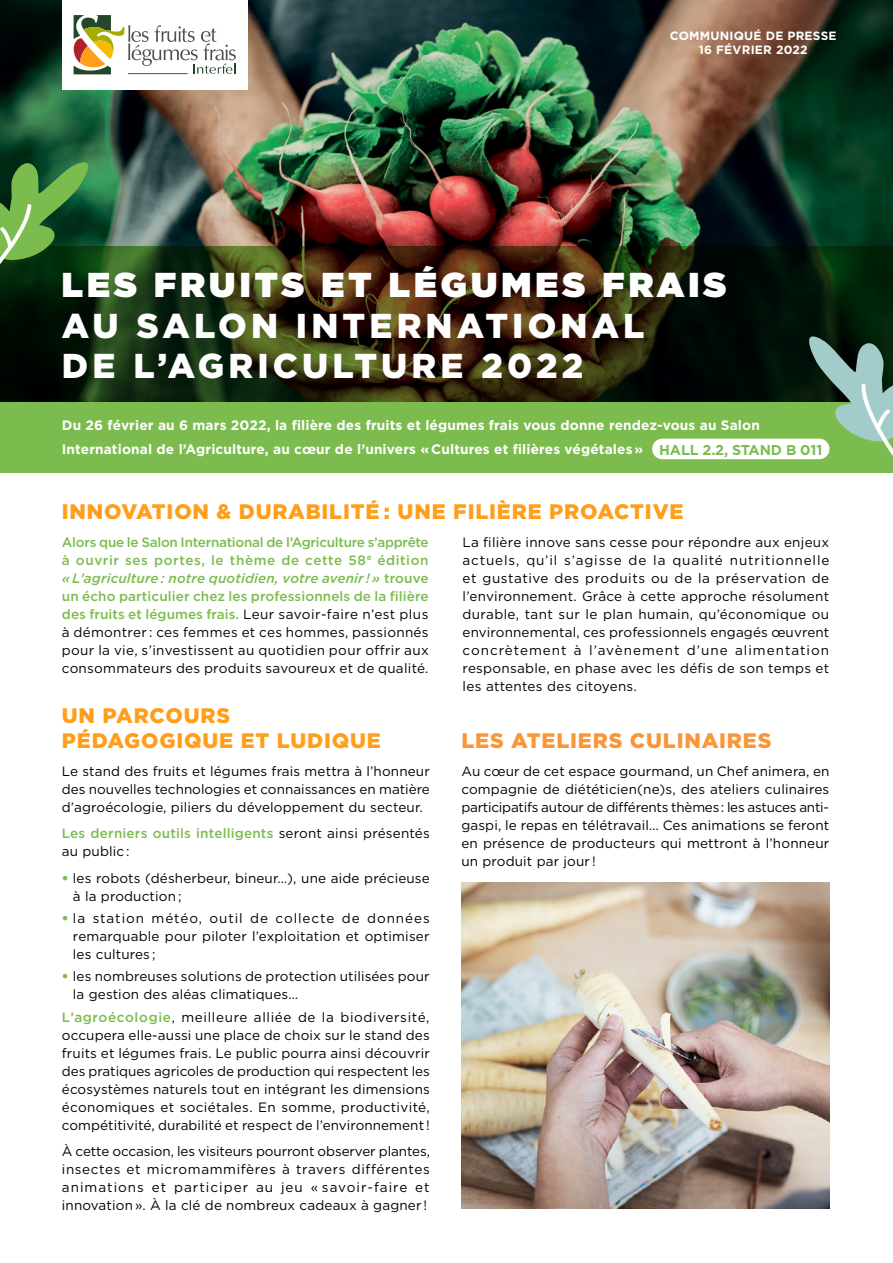
<style>
.page{position:relative;width:893px;height:1263px;background:#fff}
.page>*{position:absolute;margin:0;border:0;box-sizing:border-box;transform-origin:0 0}
.t1{font:900 34.5px/40.5px "Gotham";letter-spacing:.12em;color:#fff}
.t2{font:900 34.5px "Gotham";letter-spacing:.12em;color:#fff}
.t3{font:900 21px/25.5px "Gotham";letter-spacing:.04em;color:#ff9e1a}
.t4{font:900 21px "Gotham";letter-spacing:.04em;color:#fa9636}
.t5{font:700 14.25px "Gotham";letter-spacing:-.01em;color:#7cbc4e}
.t6{font:700 13.65px/24px "Gotham";letter-spacing:.01em;color:#fff}
.t7{font:13.5px/18px "Gotham";letter-spacing:.01em;color:#000;text-align:justify}
.t8{font:500 13.5px/18px "Gotham";letter-spacing:.01em;color:#7cbc4e;text-align:justify}
.t9{font:700 12px/14.4px "Gotham";letter-spacing:.02em;color:#fff;text-align:center}
.s1{font-style:italic}
.s2{font-weight:400;color:#000}
.s3{font-family:"Helvetica LT Std";font-weight:900;color:#7cbc4e}
.s4{font-weight:500;color:#7cbc4e}
</style>
<div class="page">
<img style="left:0;top:0;width:893px;height:246px">
<svg style="left:0;top:246px;width:893px;height:156px;background:#20230d"></svg>
<div style="left:0;top:402px;width:893px;height:70px;background:#7cbc4e"></div>
<div style="left:62px;top:0;width:185px;height:89px;background:#fff"></div>
<svg style="left:74px;top:15px;width:162px;height:59px"></svg>
<img style="left:461px;top:883px;width:368px;height:326px">
<div style="left:652px;top:439px;width:177px;height:20px;background:#fff;border-radius:10px"></div>
<svg style="left:801px;top:332px;width:92px;height:141px"></svg>
<svg style="left:0;top:157px;width:97px;height:131px;background:#366e33"></svg>
<p class="t9" style="left:670px;top:28px;width:168px">COMMUNIQUÉ DE PRESSE<br>16 FÉVRIER 2022</p>
<h1 class="t2" style="left:62px;top:260px;width:666px">LES FRUITS ET LÉGUMES FRAIS</h1>
<h1 class="t1" style="left:62px;top:305px;width:584px">AU SALON INTERNATIONAL<br>DE L’AGRICULTURE 2022</h1>
<p class="t6" style="left:62px;top:413px;width:699px">Du 26 février au 6 mars 2022, la filière des fruits et légumes frais vous donne rendez-vous au Salon<br>International de l’Agriculture, au cœur de l’univers « Cultures et filières végétales »</p>
<p class="t5" style="left:659px;top:440px;width:165px">HALL 2.2, STAND B 011</p>
<h2 class="t3" style="left:62px;top:498px;width:623px">INNOVATION &amp; DURABILITÉ : UNE FILIÈRE PROACTIVE</h2>
<p class="t8" style="left:62px;top:533px;width:368px">Alors que le Salon International de l’Agriculture s’apprête à ouvrir ses portes, le thème de cette 58<sup>e</sup> édition <span class="s1">« L’agriculture : notre quotidien, votre avenir ! »</span> trouve un écho particulier chez les professionnels de la filière des fruits et légumes frais. <span class="s2">Leur savoir-faire n’est plus à démontrer : ces femmes et ces hommes, passionnés pour la vie, s’investissent au quotidien pour offrir aux consommateurs des produits savoureux et de qualité.</span></p>
<p class="t7" style="left:463px;top:533px;width:368px">La filière innove sans cesse pour répondre aux enjeux actuels, qu’il s’agisse de la qualité nutritionnelle et gustative des produits ou de la préservation de l’environnement. Grâce à cette approche résolument durable, tant sur le plan humain, qu’économique ou environnemental, ces professionnels engagés œuvrent concrètement à l’avènement d’une alimentation responsable, en phase avec les défis de son temps et les attentes des citoyens.</p>
<h2 class="t3" style="left:62px;top:702px;width:320px">UN PARCOURS<br>PÉDAGOGIQUE ET LUDIQUE</h2>
<p class="t7" style="left:62px;top:762px;width:369px">Le stand des fruits et légumes frais mettra à l’honneur des nouvelles technologies et connaissances en matière d’agroécologie, piliers du développement du secteur.</p>
<p class="t8" style="left:62px;top:824px;width:369px">Les derniers outils intelligents <span class="s2">seront ainsi présentés au public :</span></p>
<p class="t7" style="left:73px;top:869px;width:358px;text-indent:-11px"><span class="s3">•</span> les robots (désherbeur, bineur…), une aide précieuse à la production ;</p>
<p class="t7" style="left:73px;top:909px;width:358px;text-indent:-11px"><span class="s3">•</span> la station météo, outil de collecte de données remarquable pour piloter l’exploitation et optimiser les cultures ;</p>
<p class="t7" style="left:73px;top:967px;width:358px;text-indent:-11px"><span class="s3">•</span> les nombreuses solutions de protection utilisées pour la gestion des aléas climatiques…</p>
<p class="t7" style="left:62px;top:1007px;width:370px"><span class="s4">L’agroécologie</span>, meilleure alliée de la biodiversité, occupera elle-aussi une place de choix sur le stand des fruits et légumes frais. Le public pourra ainsi découvrir des pratiques agricoles de production qui respectent les écosystèmes naturels tout en intégrant les dimensions économiques et sociétales. En somme, productivité, compétitivité, durabilité et respect de l’environnement !</p>
<p class="t7" style="left:62px;top:1142px;width:370px">À cette occasion, les visiteurs pourront observer plantes, insectes et micromammifères à travers différentes animations et participer au jeu « savoir-faire et innovation ». À la clé de nombreux cadeaux à gagner !</p>
<h2 class="t4" style="left:461px;top:726px;width:312px">LES ATELIERS CULINAIRES</h2>
<p class="t7" style="left:461px;top:762px;width:370px">Au cœur de cet espace gourmand, un Chef animera, en compagnie de diététicien(ne)s, des ateliers culinaires participatifs autour de différents thèmes : les astuces anti&shy;gaspi, le repas en télétravail… Ces animations se feront en présence de producteurs qui mettront à l’honneur un produit par jour !</p>
</div>
